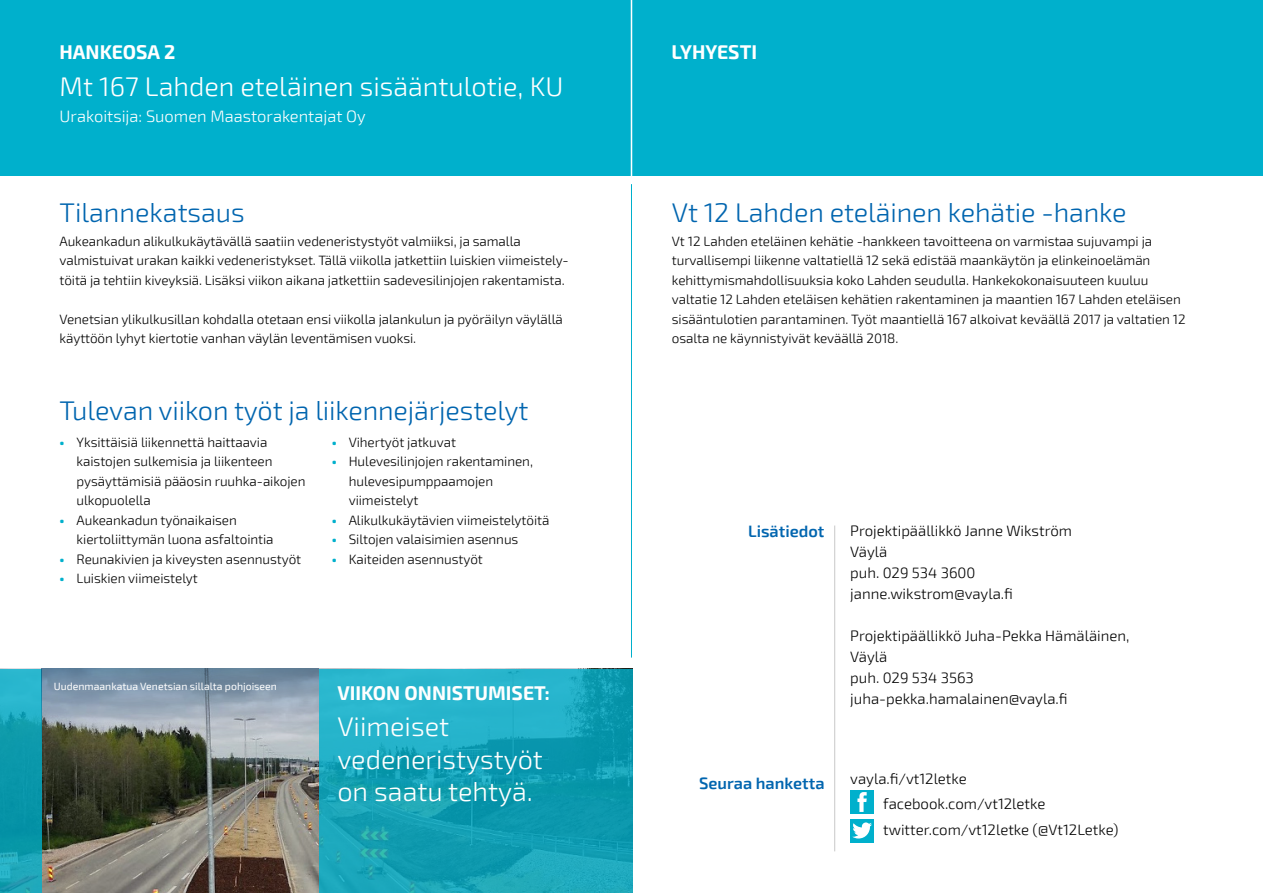
<style>
.page{position:relative;width:1263px;height:893px;background:#fff}
.page>*{position:absolute;margin:0;border:0;box-sizing:border-box;transform-origin:0 0}
.t1{font:300 27px "Exo 2";letter-spacing:-.005em;color:#0065af}
.t2{font:300 27px/32.4px "Exo 2";color:#fff}
.t3{font:700 19.5px "Exo 2";color:#fff}
.t4{font:300 16.5px "Exo 2";color:#fff}
.t5{font:600 16.5px "Exo 2";color:#0065af}
.t6{font:300 15px/21px "Exo 2";color:#000}
.t7{font:300 13.5px/19.5px "Exo 2";letter-spacing:-.005em;color:#000}
.t8{font:10.5px "Exo 2";color:#fff}
.s1{font-weight:800;color:#00b0cc}
</style>
<div class="page">
<img style="left:41px;top:753px;width:278px;height:140px">
<svg style="left:319px;top:669px;width:313px;height:224px;background:#18a4b9"></svg>
<div style="left:850px;top:819px;width:24px;height:23px;background:#00b0cc"></div>
<div style="left:850px;top:790px;width:24px;height:24px;background:#00b0cc"></div>
<svg style="left:852px;top:822px;width:20px;height:16px"></svg>
<svg style="left:857px;top:792px;width:10px;height:20px"></svg>
<hr style="left:834px;top:525px;width:1px;height:326px;background:#c8c8c8">
<div style="left:0;top:0;width:1263px;height:175px;background:#00b0cc"></div>
<hr style="left:631px;top:0;width:1px;height:186px;background:#fff">
<svg style="left:0;top:669px;width:41px;height:224px;background:#14a0b4"></svg>
<hr style="left:631px;top:184px;width:1px;height:474px;background:#00b0cc">
<svg style="left:41px;top:669px;width:278px;height:84px;background:#87969e"></svg>
<h2 class="t3" style="left:60px;top:41px;width:117px">HANKEOSA 2</h2>
<h1 class="t2" style="left:60px;top:71px;width:505px">Mt 167 Lahden eteläinen sisääntulotie, KU</h1>
<p class="t4" style="left:60px;top:107px;width:308px">Urakoitsija: Suomen Maastorakentajat Oy</p>
<h1 class="t1" style="left:60px;top:197px;width:187px">Tilannekatsaus</h1>
<p class="t7" style="left:60px;top:231px;width:509px">Aukeankadun alikulkukäytävällä saatiin vedeneristystyöt valmiiksi, ja samalla valmistuivat urakan kaikki vedeneristykset. Tällä viikolla jatkettiin luiskien viimeistely&shy;töitä ja tehtiin kiveyksiä. Lisäksi viikon aikana jatkettiin sadevesilinjojen rakentamista.</p>
<p class="t7" style="left:60px;top:309px;width:505px">Venetsian ylikulkusillan kohdalla otetaan ensi viikolla jalankulun ja pyöräilyn väylällä käyttöön lyhyt kiertotie vanhan väylän leventämisen vuoksi.</p>
<h1 class="t1" style="left:60px;top:395px;width:470px">Tulevan viikon työt ja liikennejärjestelyt</h1>
<p class="t7" style="left:77px;top:432px;width:230px;text-indent:-17px"><span class="s1">•</span> Yksittäisiä liikennettä haittaavia kaistojen sulkemisia ja liikenteen pysäyttämisiä pääosin ruuhka-aikojen ulkopuolella</p>
<p class="t7" style="left:77px;top:510px;width:199px;text-indent:-17px"><span class="s1">•</span> Aukeankadun työnaikaisen kiertoliittymän luona asfaltointia</p>
<p class="t7" style="left:60px;top:549px;width:243px"><span class="s1">•</span> Reunakivien ja kiveysten asennustyöt</p>
<p class="t7" style="left:60px;top:569px;width:140px"><span class="s1">•</span> Luiskien viimeistelyt</p>
<p class="t7" style="left:332px;top:432px;width:126px"><span class="s1">•</span> Vihertyöt jatkuvat</p>
<p class="t7" style="left:349px;top:452px;width:186px;text-indent:-17px"><span class="s1">•</span> Hulevesilinjojen rakentaminen, hulevesipumppaamojen viimeistelyt</p>
<p class="t7" style="left:332px;top:510px;width:219px"><span class="s1">•</span> Alikulkukäytävien viimeistelytöitä</p>
<p class="t7" style="left:332px;top:530px;width:188px"><span class="s1">•</span> Siltojen valaisimien asennus</p>
<p class="t7" style="left:332px;top:549px;width:153px"><span class="s1">•</span> Kaiteiden asennustyöt</p>
<p class="t8" style="left:54px;top:680px;width:225px">Uudenmaankatua Venetsian sillalta pohjoiseen</p>
<h2 class="t3" style="left:337px;top:681px;width:214px">VIIKON ONNISTUMISET:</h2>
<h1 class="t2" style="left:337px;top:711px;width:207px">Viimeiset vedeneristystyöt on saatu tehtyä.</h1>
<h2 class="t3" style="left:672px;top:41px;width:87px">LYHYESTI</h2>
<h1 class="t1" style="left:672px;top:197px;width:456px">Vt 12 Lahden eteläinen kehätie -hanke</h1>
<p class="t7" style="left:672px;top:232px;width:515px">Vt 12 Lahden eteläinen kehätie -hankkeen tavoitteena on varmistaa sujuvampi ja turvallisempi liikenne valtatiellä 12 sekä edistää maankäytön ja elinkeinoelämän kehittymismahdollisuuksia koko Lahden seudulla. Hankekokonaisuuteen kuuluu valtatie 12 Lahden eteläisen kehätien rakentaminen ja maantien 167 Lahden eteläisen sisääntulotien parantaminen. Työt maantiellä 167 alkoivat keväällä 2017 ja valtatien 12 osalta ne käynnistyivät keväällä 2018.</p>
<p class="t5" style="left:748px;top:521px;width:78px">Lisätiedot</p>
<p class="t5" style="left:699px;top:773px;width:127px">Seuraa hanketta</p>
<p class="t6" style="left:850px;top:521px;width:223px">Projektipäällikkö Janne Wikström<br>Väylä<br>puh. 029 534 3600 janne.wikstrom@vayla.fi</p>
<p class="t6" style="left:850px;top:626px;width:281px">Projektipäällikkö Juha-Pekka Hämäläinen,<br>Väylä<br>puh. 029 534 3563 juha-pekka.hamalainen@vayla.fi</p>
<p class="t6" style="left:883px;top:766px;width:237px;line-height:25.5px;text-indent:-33px">vayla.fi/vt12letke facebook.com/vt12letke twitter.com/vt12letke (@Vt12Letke)</p>
</div>
